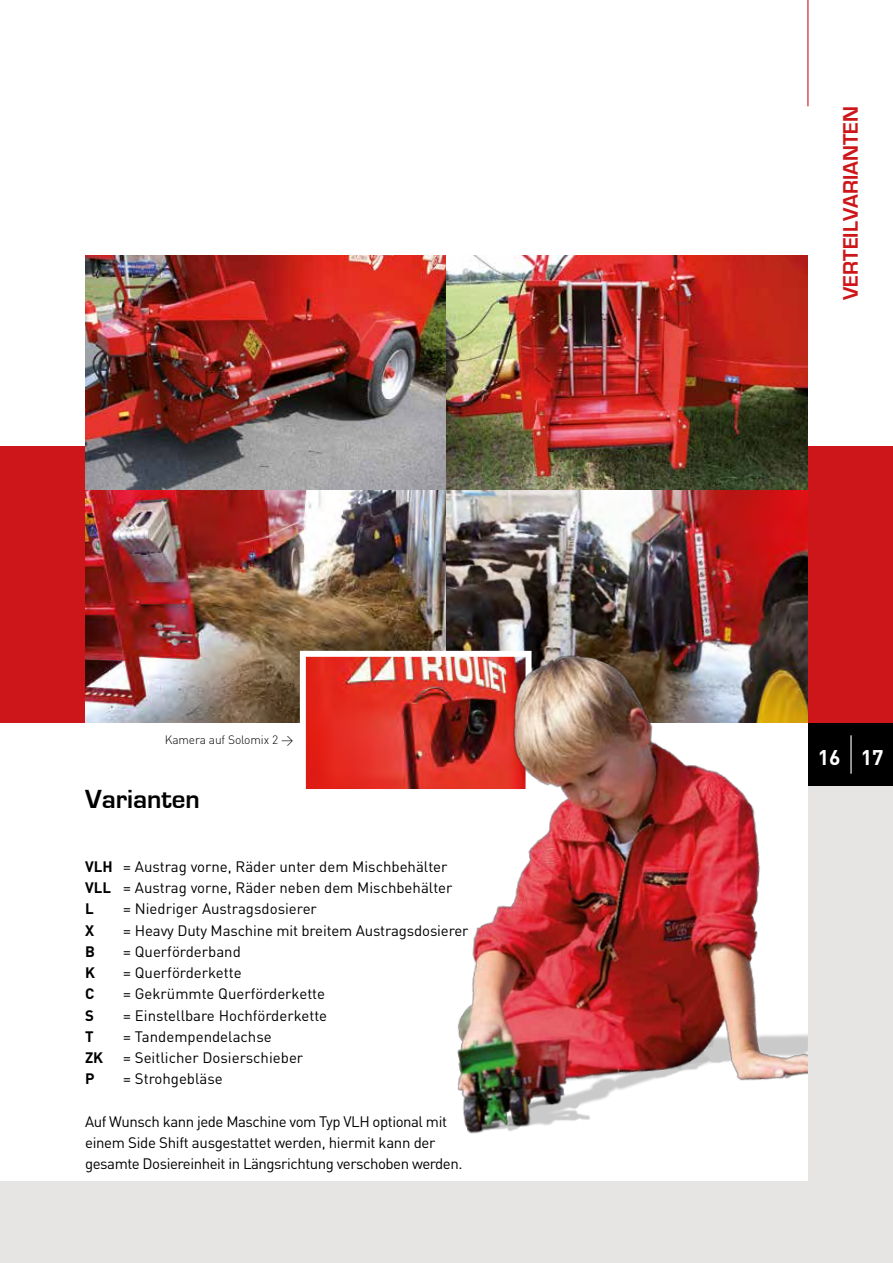
<style>
.page{position:relative;width:893px;height:1263px;background:#fff}
.page>*{position:absolute;margin:0;border:0;box-sizing:border-box;transform-origin:0 0}
.t1{font:700 27px "Eurostile";color:#000}
.t2{font:700 21.6px "Eurostile";color:#cd1619}
.t3{font:700 21px "DIN";color:#fff}
.t4{font:15px/21.3px "DIN";letter-spacing:-.01em;color:#000}
.t5{font:15px/21.3px "DIN";letter-spacing:-.03em;color:#000}
.t6{font:700 15px "DIN";color:#000}
.t7{font:300 12px "DIN";letter-spacing:-.01em;color:#000}
.s1{font-weight:700}
</style>
<div class="page">
<div style="left:808px;top:723px;width:85px;height:64px;background:#000"></div>
<div style="left:0;top:787px;width:893px;height:476px;background:#e7e4e4"></div>
<div style="left:0;top:723px;width:808px;height:457px;background:#fff"></div>
<hr style="left:807px;top:0;width:1px;height:106px;background:#cd1619">
<div style="left:0;top:446px;width:85px;height:277px;background:#cd1619"></div>
<div style="left:808px;top:446px;width:85px;height:277px;background:#cd1619"></div>
<img style="left:85px;top:489px;width:361px;height:234px">
<img style="left:85px;top:255px;width:361px;height:234px">
<img style="left:446px;top:489px;width:362px;height:96px">
<img style="left:446px;top:255px;width:362px;height:234px">
<img style="left:307px;top:658px;width:105px;height:130px">
<div style="left:300px;top:651px;width:231px;height:144px;border:6px solid #fff"></div>
<img style="left:412px;top:585px;width:396px;height:549px">
<hr style="left:850px;top:735px;width:2px;height:39px;background:#fff">
<p class="t7" style="left:165px;top:732px;width:130px">Kamera auf Solomix 2 &gt;</p>
<h1 class="t1" style="left:85px;top:784px;width:116px">Varianten</h1>
<p class="t4" style="left:85px;top:855px;width:369px"><span class="s1">VLH</span> = Austrag vorne, Räder unter dem Mischbehälter<br><span class="s1">VLL</span> = Austrag vorne, Räder neben dem Mischbehälter<br><span class="s1">L</span></p>
<p class="t4" style="left:123px;top:898px;width:195px">= Niedriger Austragsdosierer</p>
<p class="t6" style="left:85px;top:920px;width:11px">X</p>
<p class="t4" style="left:123px;top:919px;width:347px">= Heavy Duty Maschine mit breitem Austragsdosierer</p>
<p class="t6" style="left:85px;top:941px;width:11px">B</p>
<p class="t4" style="left:123px;top:940px;width:119px">= Querförderband</p>
<p class="t6" style="left:85px;top:963px;width:11px">K</p>
<p class="t4" style="left:123px;top:962px;width:120px">= Querförderkette</p>
<p class="t6" style="left:85px;top:984px;width:11px">C</p>
<p class="t4" style="left:123px;top:983px;width:203px">= Gekrümmte Querförderkette</p>
<p class="t6" style="left:85px;top:1005px;width:10px">S</p>
<p class="t4" style="left:123px;top:1004px;width:205px">= Einstellbare Hochförderkette</p>
<p class="t6" style="left:85px;top:1026px;width:10px">T</p>
<p class="t4" style="left:123px;top:1025px;width:150px">= Tandempendelachse</p>
<p class="t6" style="left:85px;top:1048px;width:20px">ZK</p>
<p class="t4" style="left:123px;top:1047px;width:181px">= Seitlicher Dosierschieber</p>
<p class="t6" style="left:85px;top:1069px;width:11px">P</p>
<p class="t4" style="left:123px;top:1068px;width:101px">= Strohgebläse</p>
<p class="t5" style="left:85px;top:1110px;width:379px">Auf Wunsch kann jede Maschine vom Typ VLH optional mit einem Side Shift ausgestattet werden, hiermit kann der gesamte Dosiereinheit in Längsrichtung verschoben werden.</p>
<h2 class="t2" style="left:839px;top:300px;width:195px;rotate:-90deg">VERTEILVARIANTEN</h2>
<h3 class="t3" style="left:818px;top:743px;width:24px">16</h3>
<h3 class="t3" style="left:861px;top:743px;width:24px">17</h3>
</div>
